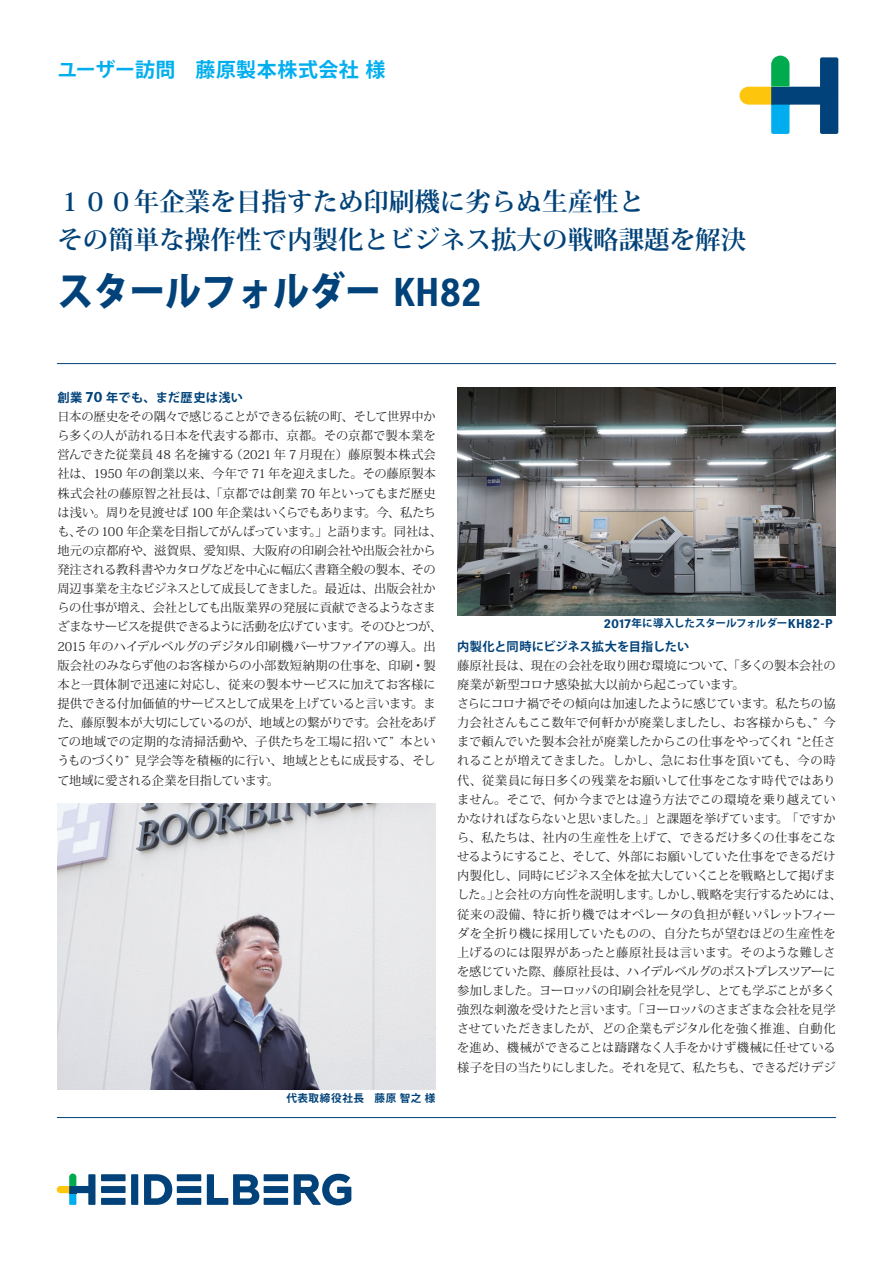
<style>
.page{position:relative;width:893px;height:1263px;background:#fff}
.page>*{position:absolute;margin:0;border:0;box-sizing:border-box;transform-origin:0 0}
.t1{font:800 39.9px "Koz Go Pro";color:#004279;scale:.9 1}
.t2{font:700 25.5px/38.2px "Koz Min Pro";color:#004279}
.t3{font:700 19.95px "Koz Go Pro";letter-spacing:.02em;color:#00aeef}
.t4{font:12.15px/19.2px "Koz Min Pro";letter-spacing:-.01em;color:#231f20}
.t5{font:700 12.15px "Koz Go Pro";letter-spacing:.005em;color:#004279}
.t6{font:700 12.15px "Koz Go Pro";letter-spacing:.03em;color:#004279}
.t7{font:700 10.65px "Koz Go Pro";letter-spacing:-.03em;color:#004279}
.t8{font:700 10.65px "Koz Go Pro";letter-spacing:.05em;color:#004279}
.s1{font-family:"Heidelberg Gothic Ml";font-weight:700}
.s2{font-family:"Heidelberg Gothic Ml";font-size:14.7px}
.s3{font-family:"Heidelberg Gothic Ml";font-size:12.75px}
</style>
<div class="page">
<hr style="left:57px;top:1117px;width:779px;height:1px;background:#004279">
<hr style="left:57px;top:363px;width:779px;height:1px;background:#004279">
<svg style="left:739px;top:56px;width:99px;height:78px"></svg>
<svg style="left:144px;top:1174px;width:28px;height:31px"></svg>
<div style="left:131px;top:1174px;width:7px;height:31px;background:#004279"></div>
<div style="left:101px;top:1174px;width:25px;height:7px;background:#004279"></div>
<div style="left:101px;top:1186px;width:25px;height:7px;background:#004279"></div>
<div style="left:101px;top:1198px;width:25px;height:7px;background:#004279"></div>
<div style="left:177px;top:1174px;width:24px;height:7px;background:#004279"></div>
<div style="left:177px;top:1186px;width:24px;height:7px;background:#004279"></div>
<div style="left:177px;top:1198px;width:24px;height:7px;background:#004279"></div>
<svg style="left:207px;top:1174px;width:52px;height:31px"></svg>
<div style="left:264px;top:1174px;width:24px;height:7px;background:#004279"></div>
<div style="left:264px;top:1186px;width:24px;height:7px;background:#004279"></div>
<div style="left:264px;top:1198px;width:24px;height:7px;background:#004279"></div>
<svg style="left:294px;top:1174px;width:57px;height:31px"></svg>
<svg style="left:57px;top:1173px;width:38px;height:32px"></svg>
<img style="left:457px;top:388px;width:379px;height:227px">
<img style="left:57px;top:803px;width:378px;height:286px">
<h3 class="t3" style="left:57px;top:56px;width:330px">ユーザー訪問　藤原製本株式会社様</h3>
<h2 class="t2" style="left:57px;top:181px;width:690px">１００年企業を目指すため印刷機に劣らぬ生産性と<br>その簡単な操作性で内製化とビジネス拡大の戦略課題を解決</h2>
<h1 class="t1" style="left:57px;top:265px;width:472px">スタールフォルダー <span class="s1">KH82</span></h1>
<p class="t6" style="left:57px;top:390px;width:187px">創業 <span class="s2">70</span> 年でも、まだ歴史は浅い</p>
<p class="t4" style="left:57px;top:406px;width:386px">日本の歴史をその隅々で感じることができる伝統の町、そして世界中から多くの人が訪れる日本を代表する都市、京都。その京都で製本業を営んできた従業員 48 名を擁する（2021 年 7 月現在）藤原製本株式会社は、1950 年の創業以来、今年で 71 年を迎えました。その藤原製本株式会社の藤原智之社長は、「京都では創業 70 年といってもまだ歴史は浅い。周りを見渡せば 100 年企業はいくらでもあります。今、私たちも、その 100 年企業を目指してがんばっています。」と語ります。同社は、地元の京都府や、滋賀県、愛知県、大阪府の印刷会社や出版会社から発注される教科書やカタログなどを中心に幅広く書籍全般の製本、その周辺事業を主なビジネスとして成長してきました。最近は、出版会社からの仕事が増え、会社としても出版業界の発展に貢献できるようなさまざまなサービスを提供できるように活動を広げています。そのひとつが、2015 年のハイデルベルグのデジタル印刷機バーサファイアの導入。出版会社のみならず他のお客様からの小部数短納期の仕事を、印刷・製本と一貫体制で迅速に対応し、従来の製本サービスに加えてお客様に提供できる付加価値的サービスとして成果を上げていると言います。また、藤原製本が大切にしているのが、地域との繋がりです。会社をあげての地域での定期的な清掃活動や、子供たちを工場に招いて” 本というものづくり” 見学会等を積極的に行い、地域とともに成長する、そして地域に愛される企業を目指しています。</p>
<p class="t8" style="left:286px;top:1092px;width:151px">代表取締役社長　藤原智之様</p>
<p class="t7" style="left:604px;top:616px;width:230px"><span class="s3">2017</span>年に導入したスタールフォルダー<span class="s3">KH82-P</span></p>
<p class="t5" style="left:457px;top:638px;width:234px">内製化と同時にビジネス拡大を目指したい</p>
<p class="t4" style="left:457px;top:655px;width:386px">藤原社長は、現在の会社を取り囲む環境について、「多くの製本会社の廃業が新型コロナ感染拡大以前から起こっています。<br>さらにコロナ禍でその傾向は加速したように感じています。私たちの協力会社さんもここ数年で何軒かが廃業しましたし、お客様からも、” 今まで頼んでいた製本会社が廃業したからこの仕事をやってくれ “と任されることが増えてきました。しかし、急にお仕事を頂いても、今の時代、従業員に毎日多くの残業をお願いして仕事をこなす時代ではありません。そこで、何か今までとは違う方法でこの環境を乗り越えていかなければならないと思いました。」と課題を挙げています。「ですから、私たちは、社内の生産性を上げて、できるだけ多くの仕事をこなせるようにすること、そして、外部にお願いしていた仕事をできるだけ内製化し、同時にビジネス全体を拡大していくことを戦略として掲げました。」と会社の方向性を説明します。しかし、戦略を実行するためには、従来の設備、特に折り機ではオペレータの負担が軽いパレットフィーダを全折り機に採用していたものの、自分たちが望むほどの生産性を上げるのには限界があったと藤原社長は言います。そのような難しさを感じていた際、藤原社長は、ハイデルベルグのポストプレスツアーに参加しました。ヨーロッパの印刷会社を見学し、とても学ぶことが多く強烈な刺激を受けたと言います。「ヨーロッパのさまざまな会社を見学させていただきましたが、どの企業もデジタル化を強く推進、自動化を進め、機械ができることは躊躇なく人手をかけず機械に任せている様子を目の当たりにしました。それを見て、私たちも、できるだけデジ</p>
</div>
